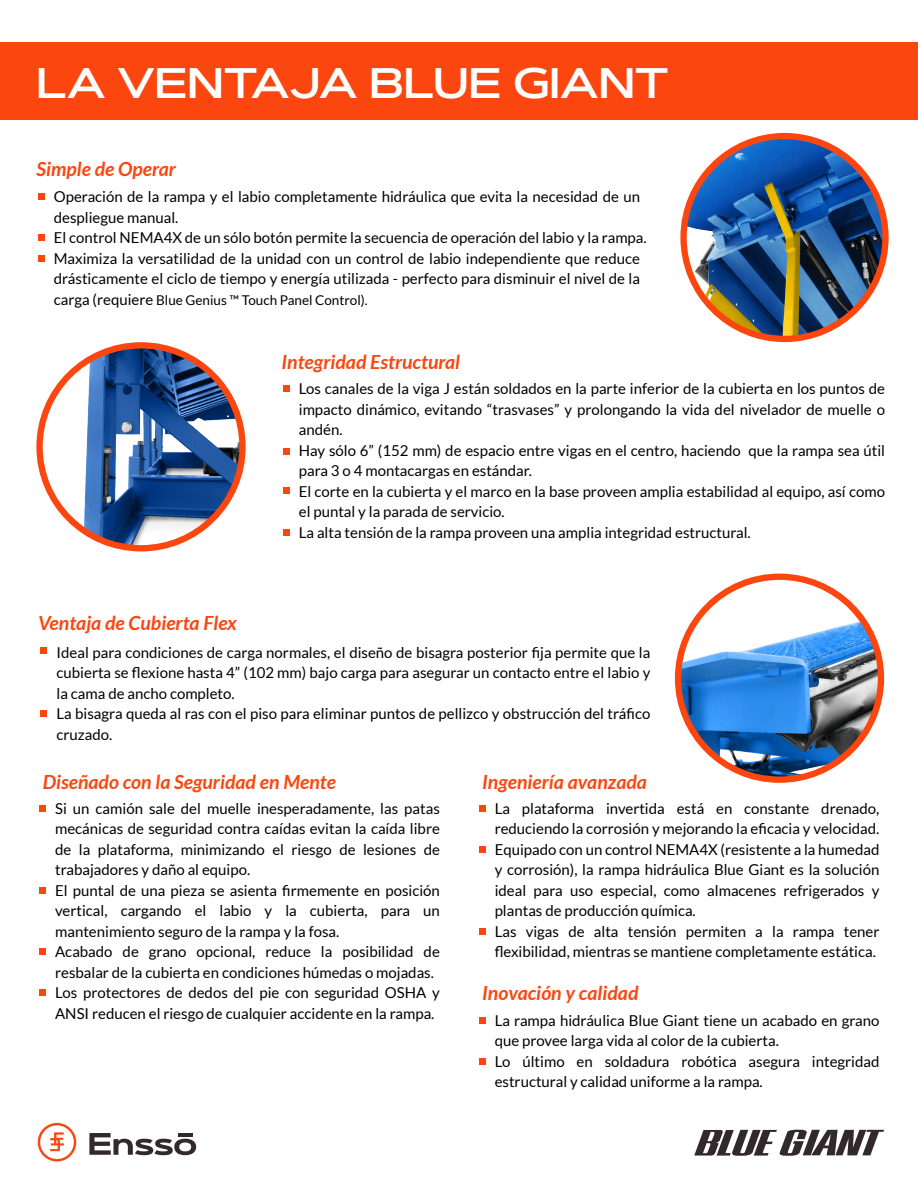
<style>
.page{position:relative;width:918px;height:1188px;background:#fff}
.page>*{position:absolute;margin:0;border:0;box-sizing:border-box;transform-origin:0 0}
.t1{font:42.75px "Artegra Sans Extended Alt Sem Bd";color:#fff}
.t2{font:italic 700 19.5px "Lato";color:#fb460f}
.t3{font:15px/20.5px "Lato";color:#000}
.t4{font:13.5px "Lato";color:#000}
.s1{font-size:15px}
</style>
<div class="page">
<img style="left:42px;top:345px;width:199px;height:200px">
<div style="left:36px;top:342px;width:210px;height:209px;border:6px solid #fb460f;border-radius:50%"></div>
<img style="left:678px;top:577px;width:203px;height:201px">
<div style="left:675px;top:574px;width:209px;height:209px;border:6px solid #fb460f;border-radius:50%"></div>
<svg style="left:694px;top:1130px;width:190px;height:26px"></svg>
<div style="left:0;top:42px;width:918px;height:77px;background:#fb460f"></div>
<svg style="left:89px;top:1133px;width:107px;height:22px"></svg>
<svg style="left:38px;top:1123px;width:38px;height:38px"></svg>
<div style="left:38px;top:193px;width:7px;height:7px;background:#fb460f"></div>
<div style="left:38px;top:235px;width:7px;height:6px;background:#fb460f"></div>
<div style="left:38px;top:255px;width:7px;height:7px;background:#fb460f"></div>
<div style="left:283px;top:385px;width:7px;height:7px;background:#fb460f"></div>
<div style="left:283px;top:448px;width:7px;height:7px;background:#fb460f"></div>
<div style="left:283px;top:487px;width:7px;height:7px;background:#fb460f"></div>
<div style="left:283px;top:529px;width:7px;height:7px;background:#fb460f"></div>
<div style="left:39px;top:805px;width:7px;height:7px;background:#fb460f"></div>
<div style="left:39px;top:887px;width:7px;height:7px;background:#fb460f"></div>
<div style="left:39px;top:949px;width:7px;height:6px;background:#fb460f"></div>
<div style="left:39px;top:989px;width:7px;height:7px;background:#fb460f"></div>
<div style="left:479px;top:805px;width:7px;height:7px;background:#fb460f"></div>
<div style="left:479px;top:846px;width:7px;height:7px;background:#fb460f"></div>
<div style="left:479px;top:928px;width:7px;height:7px;background:#fb460f"></div>
<div style="left:479px;top:1017px;width:7px;height:7px;background:#fb460f"></div>
<div style="left:479px;top:1058px;width:7px;height:7px;background:#fb460f"></div>
<img style="left:687px;top:136px;width:195px;height:203px">
<div style="left:680px;top:133px;width:209px;height:209px;border:6px solid #fb460f;border-radius:50%"></div>
<div style="left:40px;top:647px;width:6px;height:7px;background:#fb460f"></div>
<div style="left:40px;top:710px;width:6px;height:7px;background:#fb460f"></div>
<h1 class="t1" style="left:37px;top:52px;width:634px">LA VENTAJA BLUE GIANT</h1>
<h2 class="t2" style="left:37px;top:158px;width:141px">Simple de Operar</h2>
<p class="t3" style="left:54px;top:186px;width:594px">Operación de la rampa y el labio completamente hidráulica que evita la necesidad de un despliegue manual.<br>El control NEMA4X de un sólo botón permite la secuencia de operación del labio y la rampa.<br>Maximiza la versatilidad de la unidad con un control de labio independiente que reduce drásticamente el ciclo de tiempo y energía utilizada - perfecto para disminuir el nivel de la</p>
<p class="t4" style="left:54px;top:292px;width:316px"><span class="s1">carga (requiere</span> Blue Genius ™ Touch Panel Control).</p>
<h2 class="t2" style="left:38px;top:612px;width:200px">Ventaja de Cubierta Flex</h2>
<h2 class="t2" style="left:282px;top:350px;width:180px">Integridad Estructural</h2>
<p class="t3" style="left:299px;top:378px;width:588px">Los canales de la viga J están soldados en la parte inferior de la cubierta en los puntos de impacto dinámico, evitando “trasvases” y prolongando la vida del nivelador de muelle o andén.<br>Hay sólo 6” (152 mm) de espacio entre vigas en el centro, haciendo que la rampa sea útil para 3 o 4 montacargas en estándar.<br>El corte en la cubierta y el marco en la base proveen amplia estabilidad al equipo, así como el puntal y la parada de servicio.<br>La alta tensión de la rampa proveen una amplia integridad estructural.</p>
<p class="t3" style="left:57px;top:642px;width:595px">Ideal para condiciones de carga normales, el diseño de bisagra posterior fija permite que la cubierta se flexione hasta 4” (102 mm) bajo carga para asegurar un contacto entre el labio y la cama de ancho completo.<br>La bisagra queda al ras con el piso para eliminar puntos de pellizco y obstrucción del tráfico cruzado.</p>
<h2 class="t2" style="left:43px;top:770px;width:295px">Diseñado con la Seguridad en Mente</h2>
<p class="t3" style="left:55px;top:798px;width:386px">Si un camión sale del muelle inesperadamente, las patas mecánicas de seguridad contra caídas evitan la caída libre de la plataforma, minimizando el riesgo de lesiones de trabajadores y daño al equipo.<br>El puntal de una pieza se asienta firmemente en posición vertical, cargando el labio y la cubierta, para un mantenimiento seguro de la rampa y la fosa.<br>Acabado de grano opcional, reduce la posibilidad de resbalar de la cubierta en condiciones húmedas o mojadas.<br>Los protectores de dedos del pie con seguridad OSHA y ANSI reducen el riesgo de cualquier accidente en la rampa.</p>
<h2 class="t2" style="left:482px;top:770px;width:166px">Ingeniería avanzada</h2>
<p class="t3" style="left:495px;top:798px;width:386px">La plataforma invertida está en constante drenado, reduciendo la corrosión y mejorando la eficacia y velocidad.<br>Equipado con un control NEMA4X (resistente a la humedad y corrosión), la rampa hidráulica Blue Giant es la solución ideal para uso especial, como almacenes refrigerados y plantas de producción química.<br>Las vigas de alta tensión permiten a la rampa tener flexibilidad, mientras se mantiene completamente estática.</p>
<h2 class="t2" style="left:482px;top:982px;width:158px">Inovación y calidad</h2>
<p class="t3" style="left:495px;top:1010px;width:386px">La rampa hidráulica Blue Giant tiene un acabado en grano que provee larga vida al color de la cubierta.<br>Lo último en soldadura robótica asegura integridad estructural y calidad uniforme a la rampa.</p>
</div>
